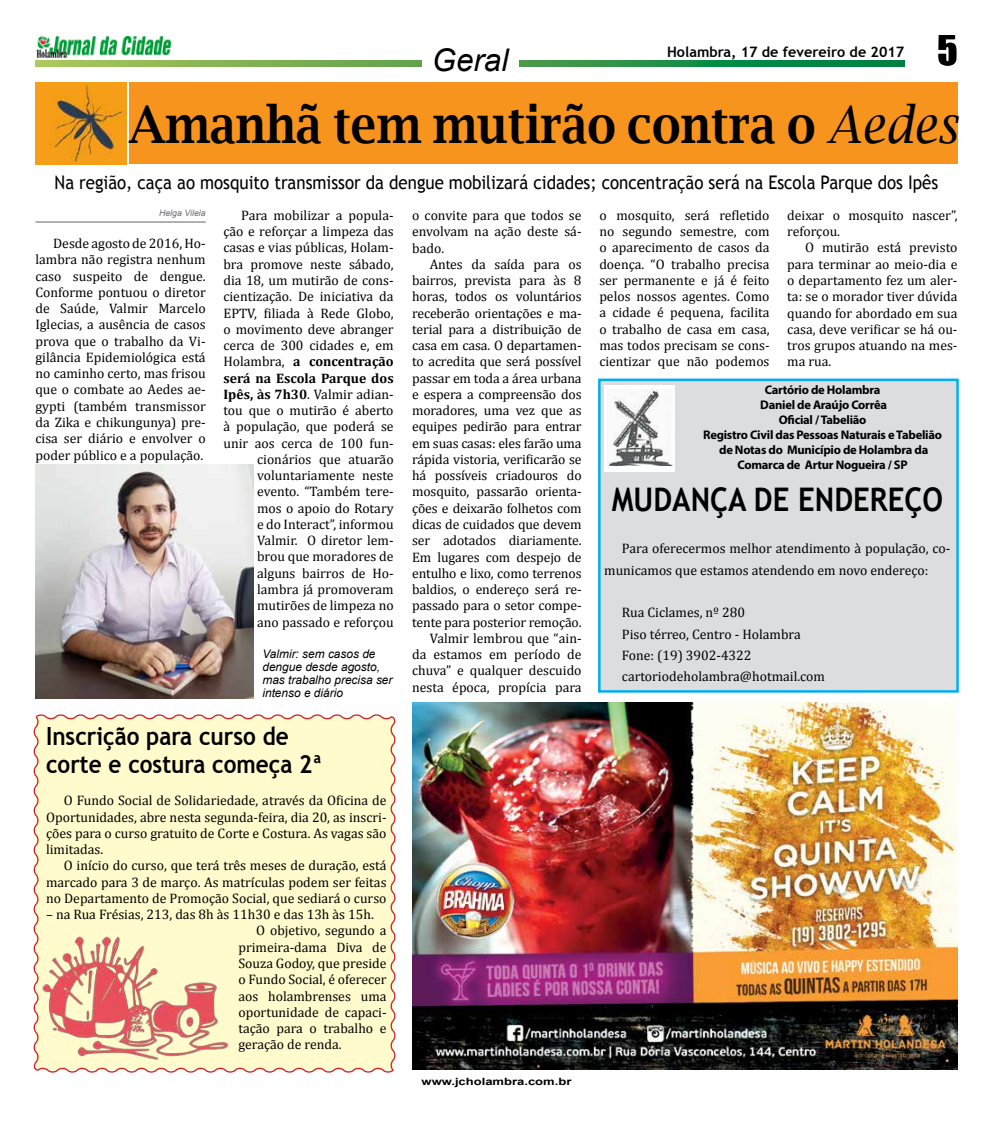
<style>
.page{position:relative;width:993px;height:1124px;background:#fff}
.page>*{position:absolute;margin:0;border:0;box-sizing:border-box;transform-origin:0 0}
.t1{font:600 51.25px "Lucida Bright";color:#000;scale:.9 1}
.t2{font:37.5px "Impact";color:#000}
.t3{font:700 32.5px "Trebuchet MS";color:#000;scale:.9 1}
.t4{font:italic 31.25px "Arial";color:#000}
.t5{font:700 25px/27.5px "Trebuchet MS";color:#000;scale:.9 1}
.t6{font:18.75px "Trebuchet MS";color:#000;scale:.9 1}
.t7{font:700 14.38px "Trebuchet MS";color:#000}
.t8{font:13.75px/16.2px "Cambria";color:#000;text-align:justify}
.t9{font:700 12.5px/15px "Myriad Pro";letter-spacing:-.02em;color:#000;text-align:center}
.t10{font:italic 11.88px/13.1px "Arial";color:#000}
.t11{font:700 10px "Arial";color:#000;scale:1.3 1}
.t12{font:italic 8.75px "Arial";color:#6d6e71}
.s1{font-weight:400;font-style:italic}
.s2{font-weight:700}
</style>
<div class="page">
<img style="left:36px;top:35px;width:135px;height:23px">
<svg style="left:35px;top:60px;width:869px;height:7px;background:#4fa04e"></svg>
<div style="left:422px;top:42px;width:96px;height:35px;background:#fff"></div>
<div style="left:33px;top:714px;width:363px;height:359px;background:#fffbcc"></div>
<img style="left:41px;top:932px;width:190px;height:130px">
<img style="left:412px;top:702px;width:545px;height:366px">
<hr style="left:35px;top:221px;width:171px;height:2px;background:#808285">
<img style="left:35px;top:465px;width:218px;height:233px">
<img style="left:35px;top:82px;width:91px;height:82px">
<div style="left:129px;top:82px;width:828px;height:82px;background:#f7941e"></div>
<div style="left:598px;top:378px;width:361px;height:315px;background:#dcddde"></div>
<div style="left:604px;top:385px;width:70px;height:86px;background:#fff"></div>
<img style="left:607px;top:390px;width:65px;height:75px">
<h3 class="t4" style="left:431px;top:40px;width:78px">Geral</h3>
<p class="t7" style="left:667px;top:43px;width:239px">Holambra, 17 de fevereiro de 2017</p>
<h2 class="t2" style="left:937px;top:21px;width:22px">5</h2>
<h1 class="t1" style="left:129px;top:95px;width:922px">Amanhã tem mutirão contra o <span class="s1">Aedes</span></h1>
<h3 class="t6" style="left:55px;top:172px;width:983px">Na região, caça ao mosquito transmissor da dengue mobilizará cidades; concentração será na Escola Parque dos I pês</h3>
<p class="t8" style="left:599px;top:207px;width:172px">o mosquito, será refletido no segundo semestre, com o aparecimento de casos da doença. “O trabalho precisa ser permanente e já é feito pelos nossos agentes. Como a cidade é pequena, facilita o trabalho de casa em casa, mas todos precisam se cons&shy;cientizar que não podemos</p>
<p class="t8" style="left:787px;top:207px;width:172px">deixar o mosquito nascer”, reforçou.</p>
<p class="t12" style="left:159px;top:207px;width:48px">Helga Vilela</p>
<p class="t8" style="left:35px;top:235px;width:172px;text-indent:18px">Desde agosto de 2016, Ho&shy;lambra não registra nenhum caso suspeito de dengue.<br>Conforme pontuou o diretor de Saúde, Valmir Marcelo Iglecias, a ausência de casos prova que o trabalho da Vi&shy;gilância Epidemiológica está no caminho certo, mas frisou que o combate ao Aedes ae&shy;gypti (também transmissor da Zika e chikungunya) pre&shy;cisa ser diário e envolver o poder público e a população.</p>
<p class="t8" style="left:223px;top:207px;width:172px;text-align:right">Para mobilizar a popula&shy;ção e reforçar a limpeza das casas e vias públicas, Holam&shy;bra promove neste sábado, dia 18, um mutirão de cons&shy;cientização. De iniciativa da<br>EPTV, filiada à Rede Globo, o movimento deve abranger cerca de 300 cidades e, em<br>Holambra, <span class="s2">a concentração será na Escola Parque dos<br>Ipês, às 7h30</span>. Valmir adian&shy;tou que o mutirão é aberto à população, que poderá se unir aos cerca de 100 fun&shy;cionários que atuarão voluntariamente neste evento. “Também tere-<br>mos o apoio do Rotary<br>e do Interact”, informou<br>Valmir. O diretor lem-<br>brou que moradores de alguns bairros de Ho&shy;lambra já promoveram mutirões de limpeza no<br>ano passado e reforçou</p>
<p class="t8" style="left:412px;top:207px;width:171px">o convite para que todos se envolvam na ação deste sá&shy;bado.</p>
<p class="t8" style="left:787px;top:239px;width:172px;text-indent:18px">O mutirão está previsto para terminar ao meio-dia e o departamento fez um aler&shy;ta: se o morador tiver dúvida quando for abordado em sua casa, deve verificar se há ou&shy;tros grupos atuando na mes&shy;ma rua.</p>
<p class="t8" style="left:412px;top:256px;width:171px;text-align:right">Antes da saída para os bairros, prevista para às 8 horas, todos os voluntários receberão orientações e ma&shy;terial para a distribuição de casa em casa. O departamen&shy;to acredita que será possível passar em toda a área urbana e espera a compreensão dos moradores, uma vez que as equipes pedirão para entrar em suas casas: eles farão uma rápida vistoria, verificarão se há possíveis criadouros do mosquito, passarão orienta&shy;ções e deixarão folhetos com dicas de cuidados que devem ser adotados diariamente.<br>Em lugares com despejo de entulho e lixo, como terrenos baldios, o endereço será re&shy;passado para o setor compe&shy;tente para posterior remoção.<br>Valmir lembrou que “ain&shy;da estamos em período de chuva” e qualquer descuido nesta época, propícia para</p>
<p class="t9" style="left:703px;top:382px;width:240px">Cartório de Holambra<br>Daniel de Araújo Corrêa<br>Oficial / Tabelião<br>Registro Civil das Pessoas Naturais e Tabelião de Notas do Município de Holambra da<br>Comarca de Artur Nogueira / SP</p>
<h3 class="t3" style="left:611px;top:478px;width:369px">MUDANÇA DE ENDEREÇO</h3>
<p class="t8" style="left:604px;top:538px;width:347px;line-height:21.4px;text-indent:18px">Para oferecermos melhor atendimento à população, co&shy;municamos que estamos atendendo em novo endereço:</p>
<p class="t8" style="left:621px;top:602px;width:204px;line-height:21.4px;text-align:left">Rua Ciclames, nº 280<br>Piso térreo, Centro - Holambra<br>Fone: (19) 3902-4322 cartoriodeholambra@hotmail.com</p>
<p class="t10" style="left:262px;top:647px;width:132px">Valmir: sem casos de dengue desde agosto, mas trabalho precisa ser intenso e diário</p>
<h3 class="t5" style="left:46px;top:722px;width:308px">Inscrição para curso de corte e costura começa 2ª</h3>
<p class="t8" style="left:46px;top:792px;width:342px;text-indent:18px">O Fundo Social de Solidariedade, através da Oficina de Oportunidades, abre nesta segunda-feira, dia 20, as inscri&shy;ções para o curso gratuito de Corte e Costura. As vagas são limitadas.</p>
<p class="t8" style="left:46px;top:857px;width:342px;text-indent:18px">O início do curso, que terá três meses de duração, está marcado para 3 de março. As matrículas podem ser feitas no Departamento de Promoção Social, que sediará o curso</p>
<p class="t8" style="left:46px;top:906px;width:329px">– na Rua Frésias, 213, das 8h às 11h30 e das 13h às 15h.</p>
<p class="t8" style="left:256px;top:922px;width:132px">O objetivo, segundo a</p>
<p class="t8" style="left:238px;top:938px;width:150px">primeira-dama Diva de</p>
<p class="t8" style="left:238px;top:954px;width:150px">Souza Godoy, que preside</p>
<p class="t8" style="left:238px;top:971px;width:150px">o Fundo Social, é oferecer</p>
<p class="t8" style="left:238px;top:987px;width:150px">aos holambrenses uma</p>
<p class="t8" style="left:238px;top:1003px;width:150px">oportunidade de capaci-</p>
<p class="t8" style="left:238px;top:1019px;width:150px">tação para o trabalho e</p>
<p class="t8" style="left:238px;top:1036px;width:105px">geração de renda.</p>
<p class="t11" style="left:421px;top:1074px;width:117px">www.jcholambra.com.br</p>
</div>
